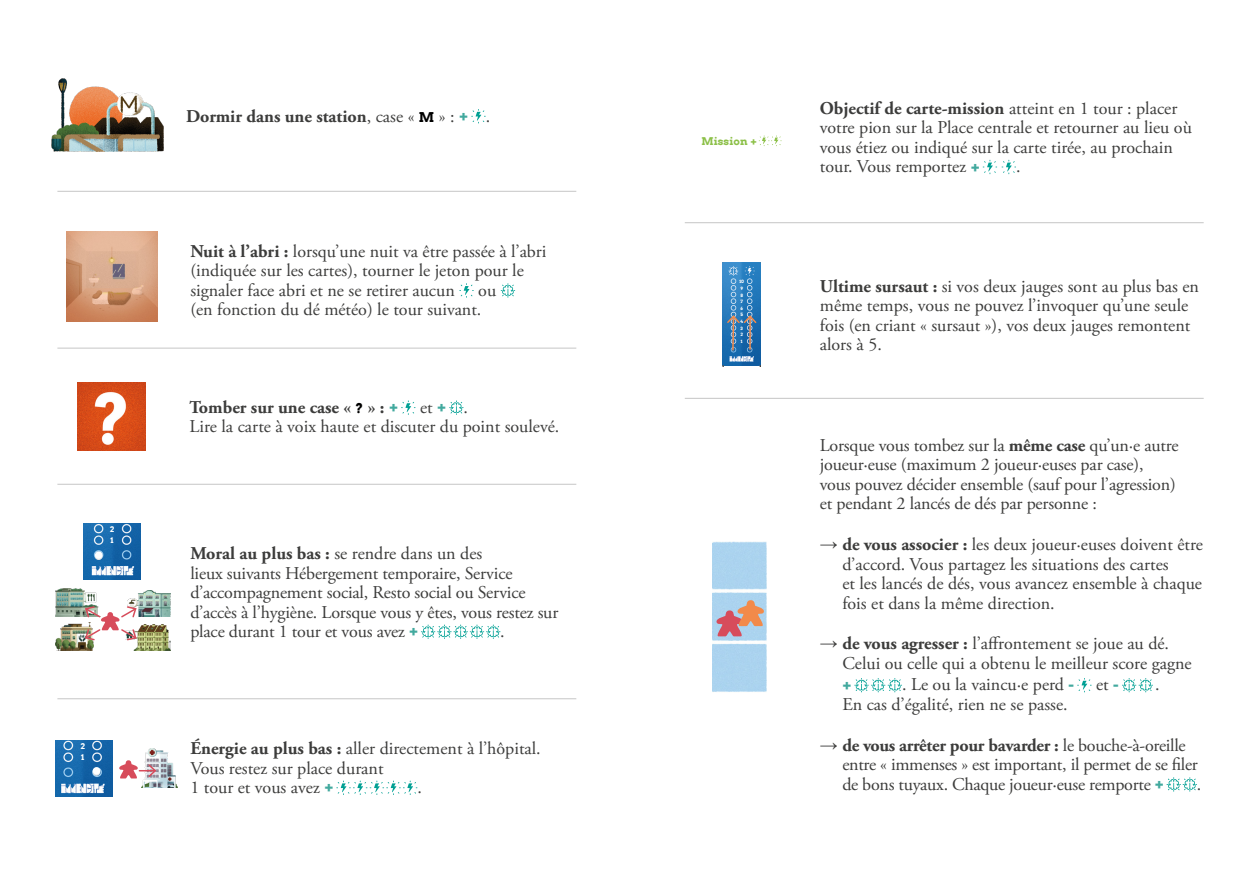
<style>
.page{position:relative;width:1259px;height:893px;background:#fff}
.page>*{position:absolute;margin:0;border:0;box-sizing:border-box;transform-origin:0 0}
.t1{font:18px/19.5px "Adobe Garamond Pro";color:#3c3c3b}
.t2{font:700 18px "Adobe Garamond Pro";color:#3c3c3b}
.t3{font:700 15px "Arvo";color:#42a99e}
.t4{font:700 10.65px "Arvo";color:#8cc048}
.t5{font:700 7.95px/11.7px "Arvo";color:#fff}
.t6{font:700 7.8px/11.4px "Arvo";color:#fff}
.t7{font:700 4.5px/6.6px "Arvo";color:#fff}
.s1{font-weight:400}
.s2{font-family:"Arvo";font-size:13.5px;color:#000}
.s3{font-family:"Arvo";font-size:15px;color:#42a99e}
.s4{font-weight:700}
.s5{font-family:"Arvo";font-weight:700;font-size:13.5px;color:#000}
.s6{font-family:"Arvo";font-weight:700;font-size:15px;color:#42a99e}
.s7{font-family:"Times New Roman"}
</style>
<div class="page">
<img style="left:67px;top:231px;width:91px;height:91px">
<svg style="left:459px;top:283px;width:15px;height:15px"></svg>
<svg style="left:501px;top:283px;width:14px;height:15px"></svg>
<img style="left:77px;top:382px;width:68px;height:68px">
<svg style="left:401px;top:400px;width:14px;height:15px"></svg>
<svg style="left:449px;top:400px;width:14px;height:15px"></svg>
<svg style="left:982px;top:160px;width:34px;height:14px"></svg>
<img style="left:52px;top:78px;width:111px;height:74px">
<svg style="left:471px;top:109px;width:15px;height:14px"></svg>
<hr style="left:685px;top:398px;width:518px;height:1px;background:#c6c6c6">
<hr style="left:685px;top:222px;width:518px;height:1px;background:#c6c6c6">
<hr style="left:57px;top:698px;width:519px;height:1px;background:#c6c6c6">
<hr style="left:57px;top:484px;width:519px;height:1px;background:#c6c6c6">
<hr style="left:57px;top:348px;width:519px;height:1px;background:#c6c6c6">
<hr style="left:57px;top:191px;width:519px;height:1px;background:#c6c6c6">
<svg style="left:759px;top:135px;width:22px;height:11px"></svg>
<svg style="left:336px;top:781px;width:81px;height:14px"></svg>
<img style="left:55px;top:740px;width:58px;height:56px">
<svg style="left:93px;top:768px;width:7px;height:8px"></svg>
<div style="left:93px;top:767px;width:7px;height:7px;background:#fff;border-radius:50%"></div>
<img style="left:141px;top:749px;width:36px;height:39px">
<svg style="left:119px;top:760px;width:38px;height:18px"></svg>
<svg style="left:854px;top:678px;width:48px;height:14px"></svg>
<svg style="left:1077px;top:678px;width:14px;height:14px"></svg>
<svg style="left:1122px;top:678px;width:31px;height:14px"></svg>
<svg style="left:1166px;top:777px;width:31px;height:15px"></svg>
<img style="left:712px;top:542px;width:54px;height:150px">
<svg style="left:716px;top:600px;width:48px;height:36px;background:#c79fa0"></svg>
<svg style="left:421px;top:625px;width:79px;height:14px"></svg>
<img style="left:83px;top:523px;width:58px;height:56px">
<svg style="left:95px;top:557px;width:7px;height:3px"></svg>
<div style="left:95px;top:551px;width:7px;height:8px;background:#fff;border-radius:50%"></div>
<img style="left:133px;top:624px;width:37px;height:27px">
<img style="left:55px;top:623px;width:38px;height:28px">
<img style="left:55px;top:588px;width:42px;height:29px">
<img style="left:128px;top:591px;width:42px;height:26px">
<svg style="left:84px;top:605px;width:54px;height:36px"></svg>
<img style="left:722px;top:262px;width:39px;height:104px">
<svg style="left:725px;top:314px;width:33px;height:37px"></svg>
<p class="t6" style="left:110px;top:523px;width:6px">2<br>1</p>
<p class="t5" style="left:80px;top:740px;width:6px">2<br>1</p>
<p class="t2" style="left:186px;top:105px;width:306px">Dormir dans une station<span class="s1">, case «</span> <span class="s2">M</span> <span class="s1">» :</span> <span class="s3">+</span> <span class="s1">.</span></p>
<p class="t1" style="left:190px;top:242px;width:358px"><span class="s4">Nuit à l’abri :</span> lorsqu’une nuit va être passée à l’abri (indiquée sur les cartes), tourner le jeton pour le signaler face abri et ne se retirer aucun</p>
<p class="t1" style="left:190px;top:281px;width:307px;text-indent:288px">ou (en fonction du dé météo) le tour suivant.</p>
<p class="t1" style="left:189px;top:398px;width:371px"><span class="s4">Tomber sur une case «</span> <span class="s5">?</span> <span class="s4">» :</span> <span class="s6">+</span> et <span class="s6">+</span> .<br>Lire la carte à voix haute et discuter du point soulevé.</p>
<p class="t1" style="left:190px;top:544px;width:369px"><span class="s4">Moral au plus bas :</span> se rendre dans un des<br>lieux suivants Hébergement temporaire, Service d’accompagnement social, Resto social ou Service d’accès à l’hygiène. Lorsque vous y êtes, vous restez sur place durant 1 tour et vous avez <span class="s6">+</span></p>
<p class="t1" style="left:500px;top:622px;width:6px">.</p>
<p class="t1" style="left:190px;top:739px;width:352px"><span class="s4">Énergie au plus bas :</span> aller directement à l’hôpital.<br>Vous restez sur place durant<br>1 tour et vous avez <span class="s6">+</span></p>
<p class="t1" style="left:417px;top:778px;width:6px">.</p>
<p class="t4" style="left:701px;top:135px;width:57px">Mission +</p>
<p class="t7" style="left:739px;top:278px;width:6px">10<br>9<br>8<br>7<br>6<br>5<br>4<br>3<br>2<br>1</p>
<p class="t1" style="left:820px;top:99px;width:373px"><span class="s4">Objectif de carte-mission</span> atteint en 1 tour : placer votre pion sur la Place centrale et retourner au lieu où vous étiez ou indiqué sur la carte tirée, au prochain tour. Vous remportez <span class="s6">+</span></p>
<p class="t1" style="left:1016px;top:157px;width:6px">.</p>
<p class="t1" style="left:820px;top:277px;width:381px"><span class="s4">Ultime sursaut :</span> si vos deux jauges sont au plus bas en même temps, vous ne pouvez l’invoquer qu’une seule fois (en criant « sursaut »), vos deux jauges remontent alors à 5.</p>
<p class="t1" style="left:820px;top:436px;width:360px">Lorsque vous tombez sur la <span class="s4">même case</span> qu’un·e autre joueur·euse (maximum 2 joueur·euses par case), vous pouvez décider ensemble (sauf pour l’agression) et pendant 2 lancés de dés par personne :</p>
<p class="t1" style="left:842px;top:535px;width:362px;text-indent:-22px"><span class="s7">→</span> <span class="s4">de vous associer :</span> les deux joueur·euses doivent être d’accord. Vous partagez les situations des cartes<br>et les lancés de dés, vous avancez ensemble à chaque fois et dans la même direction.</p>
<p class="t1" style="left:842px;top:634px;width:351px;text-indent:-22px"><span class="s7">→</span> <span class="s4">de vous agresser :</span> l’affrontement se joue au dé.<br>Celui ou celle qui a obtenu le meilleur score gagne</p>
<p class="t3" style="left:842px;top:675px;width:10px">+</p>
<p class="t1" style="left:902px;top:676px;width:218px">. Le ou la vaincu·e perd <span class="s6">-</span> et <span class="s6">-</span></p>
<p class="t1" style="left:1155px;top:676px;width:6px">.</p>
<p class="t1" style="left:842px;top:695px;width:227px">En cas d’égalité, rien ne se passe.</p>
<p class="t1" style="left:842px;top:736px;width:357px;text-indent:-22px"><span class="s7">→</span> <span class="s4">de vous arrêter pour bavarder :</span> le bouche-à-oreille entre « immenses » est important, il permet de se filer de bons tuyaux. Chaque joueur·euse remporte <span class="s6">+</span></p>
<p class="t1" style="left:1196px;top:775px;width:6px">.</p>
</div>
